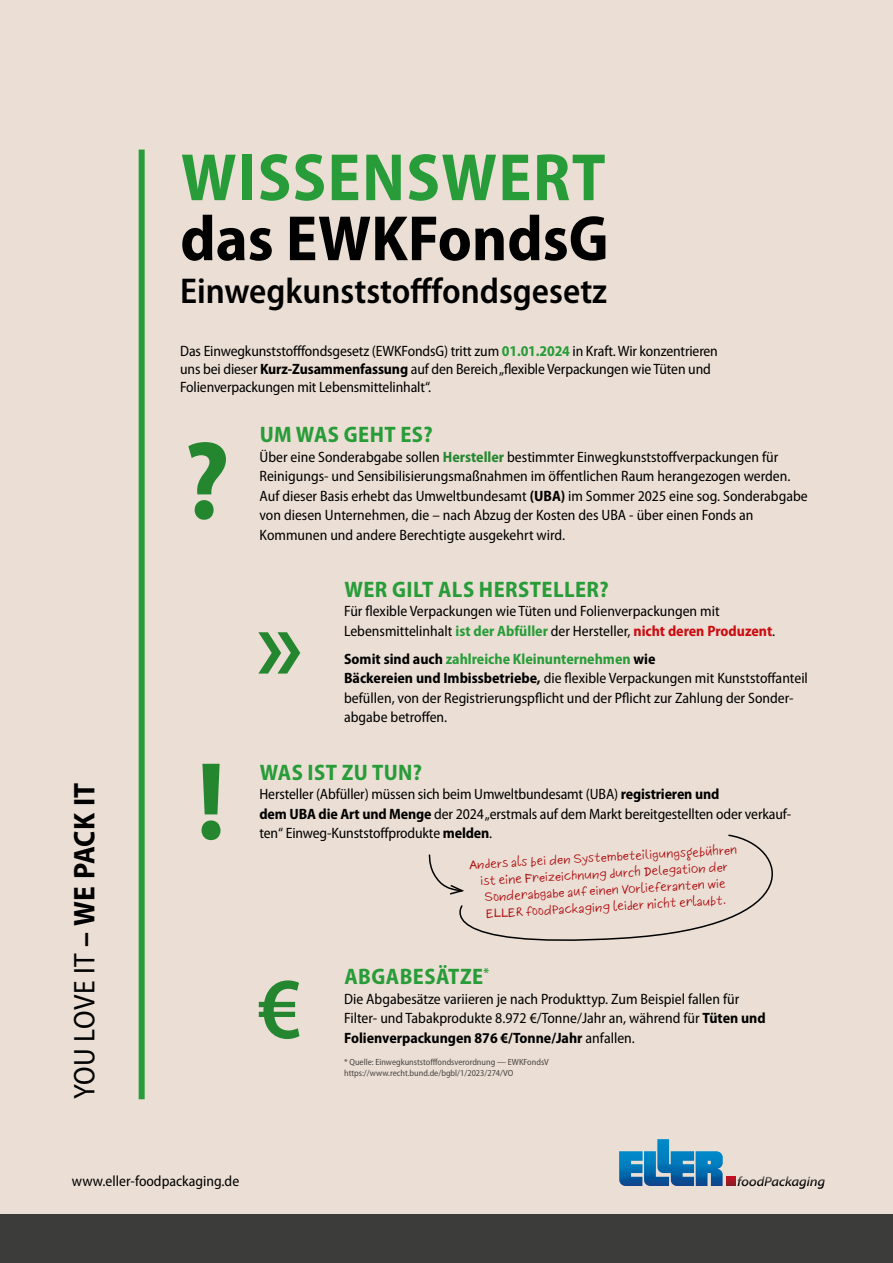
<style>
.page{position:relative;width:893px;height:1263px;background:#ebdfd5}
.page>*{position:absolute;margin:0;border:0;box-sizing:border-box;transform-origin:0 0}
.t1{font:700 semi-condensed 111.6px "Myriad Pro";color:#258630}
.t2{font:600 semi-condensed 111.6px "Myriad Pro";color:#258630}
.t3{font:600 semi-condensed 87.45px "Myriad Pro";color:#258630}
.t4{font:700 semi-condensed 67.5px "Myriad Pro";letter-spacing:.02em;color:#289c38}
.t5{font:700 semi-condensed 64.5px "Myriad Pro";color:#000}
.t6{font:600 semi-condensed 36px "Myriad Pro";color:#000}
.t7{font:semi-condensed 30px "Myriad Pro";letter-spacing:.015em;color:#000}
.t8{font:700 semi-condensed 22.5px "Myriad Pro";letter-spacing:.02em;color:#289c38}
.t9{font:semi-condensed 15px/19.5px "Myriad Pro";color:#000}
.t10{font:12px/16.5px "Six Hands Marker";color:#ae0f11;text-align:center}
.t11{font:semi-condensed 9px/10.8px "Myriad Pro";color:#000}
.s1{font-weight:700}
.s2{font-weight:700;color:#289c38}
.s3{font-weight:700;color:#258630}
.s4{font-weight:700;color:#cb0b0f}
</style>
<div class="page">
<svg style="left:778px;top:1176px;width:47px;height:13px"></svg>
<img style="left:619px;top:1139px;width:159px;height:48px">
<div style="left:0;top:1214px;width:893px;height:49px;background:#3c3c3b"></div>
<div style="left:139px;top:150px;width:6px;height:949px;background:#289c38"></div>
<svg style="left:428px;top:834px;width:345px;height:107px"></svg>
<h3 class="t7" style="left:68px;top:1099px;width:318px;rotate:-90deg">YOU LOVE IT <span class="s1">– WE PACK IT</span></h3>
<h3 class="t4" style="left:181px;top:134px;width:426px">WISSENSWERT</h3>
<h3 class="t5" style="left:180px;top:197px;width:430px">das EWKFondsG</h3>
<h3 class="t6" style="left:180px;top:269px;width:428px">Einwegkunststofffondsgesetz</h3>
<p class="t9" style="left:180px;top:342px;width:539px;line-height:18px">Das Einwegkunststofffondsgesetz (EWKFondsG) tritt zum <span class="s2">01.01.2024</span> in Kraft. Wir konzentrieren uns bei dieser <span class="s1">Kurz-Zusammenfassung</span> auf den Bereich „flexible Verpackungen wie Tüten und<br>Folienverpackungen mit Lebensmittelinhalt“.</p>
<h3 class="t8" style="left:260px;top:420px;width:174px">UM WAS GEHT ES?</h3>
<p class="t9" style="left:260px;top:447px;width:550px">Über eine Sonderabgabe sollen <span class="s3">Hersteller</span> bestimmter Einwegkunststoffverpackungen für Reinigungs- und Sensibilisierungsmaßnahmen im öffentlichen Raum herangezogen werden.<br>Auf dieser Basis erhebt das Umweltbundesamt <span class="s1">(UBA)</span> im Sommer 2025 eine sog. Sonderabgabe von diesen Unternehmen, die – nach Abzug der Kosten des UBA - über einen Fonds an Kommunen und andere Berechtigte ausgekehrt wird.</p>
<h3 class="t8" style="left:344px;top:574px;width:266px">WER GILT ALS HERSTELLER?</h3>
<p class="t9" style="left:344px;top:602px;width:433px">Für flexible Verpackungen wie Tüten und Folienverpackungen mit<br>Lebensmittelinhalt <span class="s2">ist der Abfüller</span> der Hersteller, <span class="s4">nicht deren Produzent</span>.</p>
<p class="t9" style="left:344px;top:649px;width:465px"><span class="s1">Somit sind auch</span> <span class="s2">zahlreiche Kleinunternehmen</span> <span class="s1">wie<br>Bäckereien und Imbissbetriebe,</span> die flexible Verpackungen mit Kunststoffanteil befüllen, von der Registrierungspflicht und der Pflicht zur Zahlung der Sonder&shy;abgabe betroffen.</p>
<h1 class="t1" style="left:184px;top:409px;width:47px">?</h1>
<h1 class="t2" style="left:256px;top:573px;width:49px">»</h1>
<h1 class="t1" style="left:197px;top:730px;width:30px">!</h1>
<h3 class="t8" style="left:260px;top:758px;width:164px">WAS IST ZU TUN?</h3>
<p class="t9" style="left:260px;top:785px;width:533px">Hersteller (Abfüller) müssen sich beim Umweltbundesamt (UBA) <span class="s1">registrieren und<br>dem UBA die Art und Menge</span> der 2024 „erstmals auf dem Markt bereitgestellten oder verkauf-</p>
<p class="t9" style="left:260px;top:824px;width:234px">ten“ Einweg-Kunststoffprodukte <span class="s1">melden</span>.</p>
<h2 class="t3" style="left:258px;top:954px;width:45px">€</h2>
<p class="t10" style="left:469px;top:856px;width:271px;rotate:-3deg">Anders als bei d en Systembeteiligungsgebühren ist eine Freizeichnung durch Delegation d er Sond erabgabe auf einen Vorlieferanten wie ELLER food Packaging leider nicht erlaubt.</p>
<h3 class="t8" style="left:344px;top:962px;width:146px">ABGABESÄTZE<sup>*</sup></h3>
<p class="t9" style="left:344px;top:989px;width:423px">Die Abgabesätze variieren je nach Produkttyp. Zum Beispiel fallen für<br>Filter- und Tabakprodukte 8.972 €/Tonne/Jahr an, während für <span class="s1">Tüten und<br>Folienverpackungen 876 €/Tonne/Jahr</span> anfallen.</p>
<p class="t11" style="left:344px;top:1056px;width:206px">* Quelle: Einwegkunststofffondsverordnung — EWKFondsV https://www.recht.bund.de/bgbl/1/2023/274/VO</p>
<p class="t9" style="left:72px;top:1172px;width:169px">www.eller-foodpackaging.de</p>
</div>
